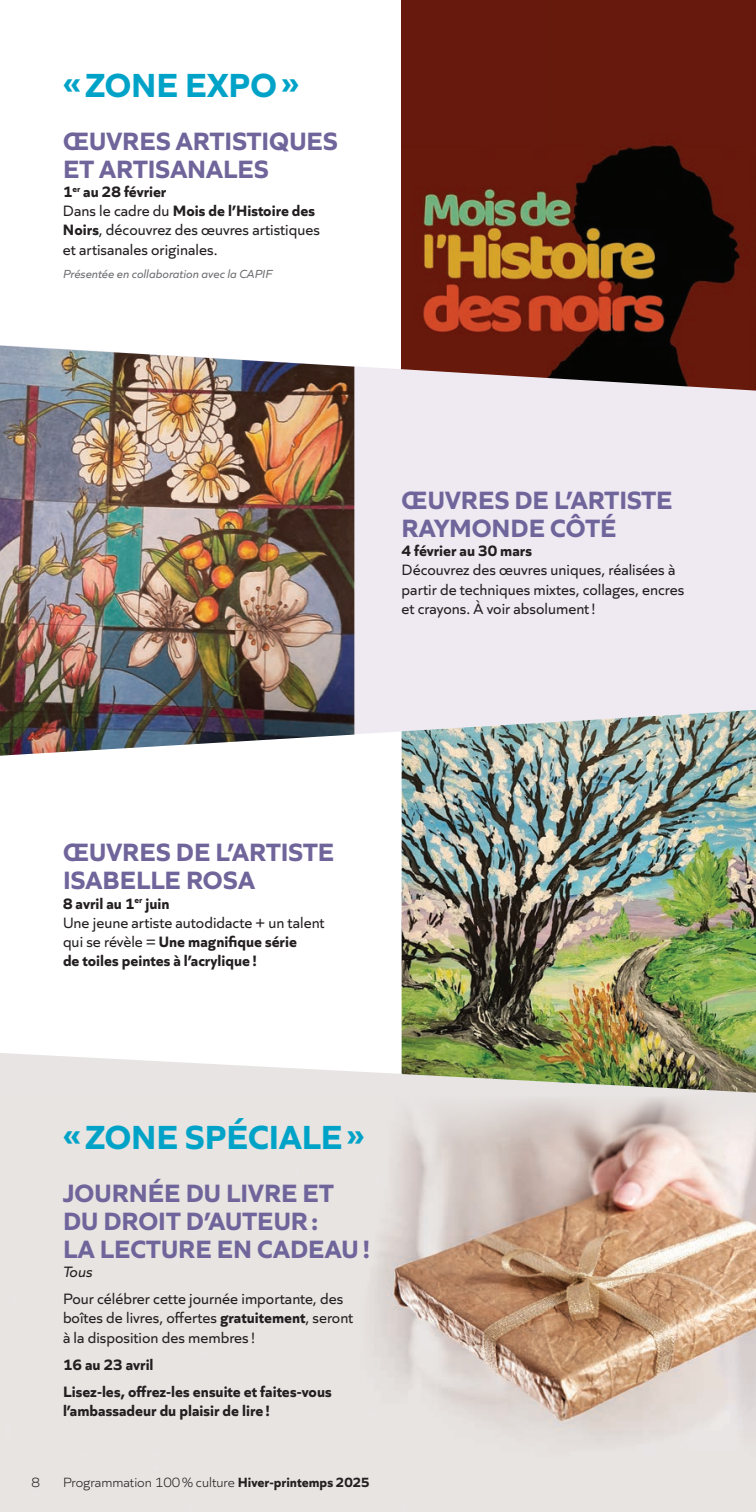
<style>
.page{position:relative;width:756px;height:1512px;background:#fff}
.page>*{position:absolute;margin:0;border:0;box-sizing:border-box;transform-origin:0 0}
.t1{font:700 35px "Quiet Sans";color:#00a3c7}
.t2{font:700 26.25px/28px "Quiet Sans";color:#70659b}
.t3{font:15.75px/19.2px "Quiet Sans";color:#231f20}
.t4{font:700 15.75px/19.2px "Quiet Sans";color:#231f20}
.t5{font:italic 15.75px "Quiet Sans";color:#231f20}
.t6{font:300 14px "Quiet Sans";color:#231f20}
.t7{font:italic 12.25px "Quiet Sans";color:#6c6d70}
.s1{font-weight:700}
.s2{font-weight:400}
</style>
<div class="page">
<img style="left:402px;top:0;width:354px;height:345px">
<svg style="left:0;top:345px;width:756px;height:411px;background:#e0d8de"></svg>
<svg style="left:0;top:1053px;width:756px;height:42px;fill:#e7e4e3"></svg>
<img style="left:0;top:1095px;width:756px;height:417px">
<svg style="left:556px;top:401px;width:11px;height:12px"></svg>
<img style="left:0;top:346px;width:354px;height:410px">
<img style="left:402px;top:710px;width:354px;height:383px">
<h1 class="t1" style="left:63px;top:57px;width:238px">«ZONE EXPO»</h1>
<h2 class="t2" style="left:63px;top:124px;width:276px">ŒUVRES ARTISTIQUES<br>ET ARTISANALES</h2>
<p class="t3" style="left:63px;top:181px;width:258px"><span class="s1">1</span><sup>er</sup> <span class="s1">au 28 février<br></span>Dans le cadre du <span class="s1">Mois de l’Histoire des<br>Noirs</span>, découvrez des œuvres artistiques et artisanales originales.</p>
<p class="t7" style="left:63px;top:265px;width:211px">Présentée en collaboration avec la CAPIF</p>
<h2 class="t2" style="left:402px;top:484px;width:273px">ŒUVRES DE L’ARTISTE<br>RAYMONDE CÔTÉ</h2>
<p class="t4" style="left:402px;top:540px;width:132px">4 février au 30 mars</p>
<p class="t3" style="left:402px;top:559px;width:284px">Découvrez des œuvres uniques, réalisées à partir de techniques mixtes, collages, encres et crayons. À voir absolument!</p>
<h2 class="t2" style="left:63px;top:836px;width:273px">ŒUVRES DE L’ARTISTE<br>ISABELLE ROSA</h2>
<p class="t4" style="left:63px;top:892px;width:263px">8 avril au 1<sup>er</sup> juin<br><span class="s2">Une jeune artiste autodidacte + un talent qui se révèle =</span> Une magnifique série<br>de toiles peintes à l’acrylique!</p>
<h1 class="t1" style="left:63px;top:1110px;width:303px">«ZONE SPÉCIALE»</h1>
<h2 class="t2" style="left:63px;top:1177px;width:309px">JOURNÉE DU LIVRE ET<br>DU DROIT D’AUTEUR:<br>LA LECTURE EN CADEAU!</h2>
<p class="t5" style="left:63px;top:1260px;width:31px">Tous</p>
<p class="t3" style="left:63px;top:1288px;width:292px">Pour célébrer cette journée importante, des boîtes de livres, offertes <span class="s1">gratuitement</span>, seront à la disposition des membres !</p>
<p class="t4" style="left:63px;top:1349px;width:270px;line-height:27.1px">16 au 23 avril<br>Lisez-les, offrez-les ensuite et faites-vous</p>
<p class="t4" style="left:63px;top:1400px;width:209px">l’ambassadeur du plaisir de lire!</p>
<p class="t6" style="left:32px;top:1473px;width:10px">8</p>
<p class="t6" style="left:63px;top:1473px;width:308px">Programmation 100% culture <span class="s1">Hiver-printemps 2025</span></p>
</div>
